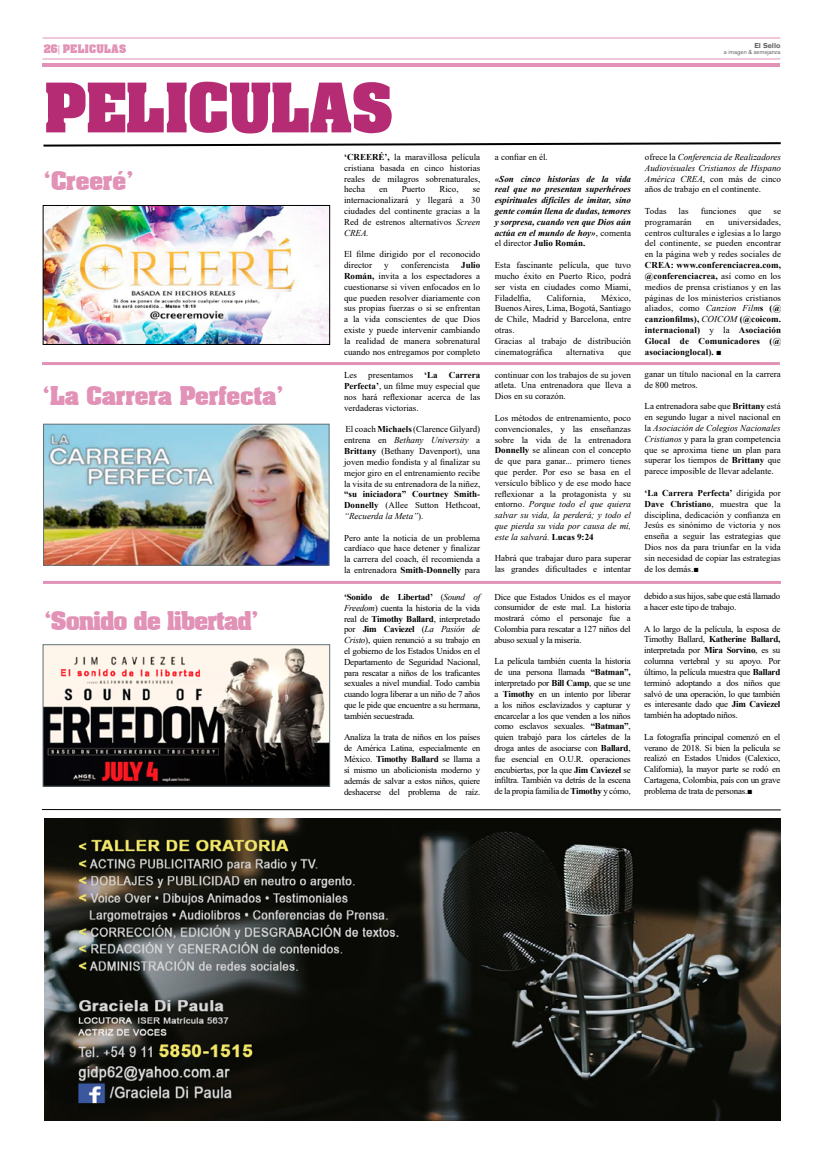
<style>
.page{position:relative;width:823px;height:1163px;background:#fff}
.page>*{position:absolute;margin:0;border:0;box-sizing:border-box;transform-origin:0 0}
.t1{font:700 58px "Aaron";color:#b62c74}
.t2{font:700 22px "Aaron";color:#e192b6}
.t3{font:700 22px "Aaron";letter-spacing:-.025em;color:#e192b6}
.t4{font:700 10px "Aaron";letter-spacing:.04em;color:#e192b6}
.t5{font:9px/10.8px "Times New Roman";color:#000;text-align:justify}
.t6{font:700 9px/10.8px "Times New Roman";letter-spacing:.01em;color:#000;text-align:justify}
.t7{font:italic 700 9px/10.8px "Times New Roman";color:#000;text-align:justify}
.t8{font:italic 9px/10.8px "Times New Roman";color:#000;text-align:justify}
.t9{font:9px/10.8px "Times New Roman";letter-spacing:-.025em;color:#000}
.t10{font:700 7px "Akzidenz Grotesk BQ";color:#636466}
.t11{font:6px "Akzidenz Grotesk BQ Reg OK";color:#636466}
.s1{font-family:"Akzidenz Grotesk BQ Reg OK";font-weight:400}
.s2{font-weight:700}
.s3{font-style:italic}
.s4{font-weight:400}
.s5{font-weight:400;font-style:italic}
.s6{font-weight:400;font-style:normal}
.s7{font-style:normal}
</style>
<div class="page">
<hr style="left:43px;top:59px;width:737px;height:1px;background:#e192b6">
<hr style="left:43px;top:63px;width:736px;height:4px;background:#e192b6">
<hr style="left:43px;top:38px;width:737px;height:1px;background:#e192b6">
<svg style="left:43px;top:142px;width:738px;height:5px"></svg>
<svg style="left:42px;top:809px;width:739px;height:1px"></svg>
<img style="left:45px;top:646px;width:283px;height:138px">
<div style="left:43px;top:644px;width:287px;height:142px;border:1px solid #5f7075"></div>
<img style="left:45px;top:207px;width:283px;height:135px">
<div style="left:43px;top:205px;width:287px;height:139px;border:1px solid #000"></div>
<hr style="left:42px;top:362px;width:737px;height:3px;background:#e192b6">
<img style="left:45px;top:425px;width:282px;height:138px">
<div style="left:43px;top:423px;width:286px;height:142px;border:1px solid #5f7075"></div>
<hr style="left:43px;top:581px;width:737px;height:3px;background:#e192b6">
<img style="left:44px;top:818px;width:736px;height:302px">
<p class="t4" style="left:44px;top:40px;width:84px">26<span class="s1">|</span> PELICULAS</p>
<p class="t10" style="left:754px;top:41px;width:27px">El Sello</p>
<p class="t11" style="left:723px;top:48px;width:58px">a imagen &amp; semejanza</p>
<h1 class="t1" style="left:44px;top:58px;width:350px">PELICULAS</h1>
<p class="t5" style="left:344px;top:151px;width:138px"><span class="s2">‘CREERÉ’,</span> la maravillosa película cristiana basada en cinco historias reales de milagros sobrenaturales, hecha</p>
<h2 class="t2" style="left:44px;top:162px;width:91px">‘Creeré’</h2>
<p class="t5" style="left:379px;top:184px;width:10px">en</p>
<p class="t5" style="left:401px;top:184px;width:25px">Puerto</p>
<p class="t5" style="left:439px;top:184px;width:21px">Rico,</p>
<p class="t5" style="left:344px;top:184px;width:138px;text-indent:129px">se internacionalizará y llegará a 30 ciudades del continente gracias a la Red de estrenos alternativos <span class="s3">Screen CREA.</span></p>
<p class="t5" style="left:344px;top:248px;width:138px">El filme dirigido por el reconocido director</p>
<p class="t5" style="left:384px;top:259px;width:6px">y</p>
<p class="t5" style="left:401px;top:259px;width:49px">conferencista</p>
<p class="t5" style="left:344px;top:259px;width:138px;text-indent:117px"><span class="s2">Julio Román,</span> invita a los espectadores a cuestionarse si viven enfocados en lo que pueden resolver diariamente con sus propias fuerzas o si se enfrentan a la vida conscientes de que Dios existe y puede intervenir cambiando la realidad de manera sobrenatural cuando nos entregamos por completo</p>
<h2 class="t2" style="left:43px;top:377px;width:242px">‘La Carrera Perfecta’</h2>
<h2 class="t3" style="left:44px;top:602px;width:216px">‘Sonido de libertad’</h2>
<p class="t5" style="left:344px;top:370px;width:138px">Les presentamos <span class="s2">‘La Carrera Perfecta’</span>, un filme muy especial que nos hará reflexionar acerca de las verdaderas victorias.</p>
<p class="t5" style="left:344px;top:424px;width:138px">El coach <span class="s2">Michaels</span> (Clarence Gilyard) entrena en <span class="s3">Bethany University</span> a <span class="s2">Brittany</span> (Bethany Davenport), una joven medio fondista y al finalizar su mejor giro en el entrenamiento recibe la visita de su entrenadora de la niñez,</p>
<p class="t6" style="left:344px;top:488px;width:138px">“su iniciadora” Courtney Smith-Donnelly <span class="s4">(Allee Sutton Hethcoat, </span><span class="s5">“Recuerda la Meta”</span><span class="s4">).</span></p>
<p class="t5" style="left:344px;top:532px;width:138px">Pero ante la noticia de un problema cardíaco que hace detener y finalizar la carrera del coach, él recomienda a la entrenadora <span class="s2">Smith-Donnelly</span> para</p>
<p class="t5" style="left:344px;top:591px;width:138px"><span class="s2">‘Sonido de Libertad’</span> (<span class="s3">Sound of Freedom</span>) cuenta la historia de la vida real de <span class="s2">Timothy Ballard</span>, interpretado por <span class="s2">Jim Caviezel</span> (<span class="s3">La Pasión de Cristo</span>), quien renunció a su trabajo en el gobierno de los Estados Unidos en el Departamento de Seguridad Nacional, para rescatar a niños de los traficantes sexuales a nivel mundial. Todo cambia cuando logra liberar a un niño de 7 años que le pide que encuentre a su hermana, también secuestrada.</p>
<p class="t5" style="left:344px;top:731px;width:138px">Analiza la trata de niños en los países de América Latina, especialmente en México. <span class="s2">Timothy Ballard</span> se llama a sí mismo un abolicionista moderno y además de salvar a estos niños, quiere deshacerse del problema de raíz.</p>
<p class="t5" style="left:494px;top:151px;width:54px">a confiar en él.</p>
<p class="t7" style="left:494px;top:173px;width:138px">«Son cinco historias de la vida real que no presentan superhéroes espirituales difíciles de imitar, sino gente común llena de dudas, temores y sorpresa, cuando ven que Dios aún actúa en el mundo de hoy»<span class="s6">, comenta el director</span> <span class="s7">Julio Román.</span></p>
<p class="t5" style="left:494px;top:259px;width:138px">Esta fascinante película, que tuvo mucho éxito en Puerto Rico, podrá ser vista en ciudades como Miami, Filadelfia,</p>
<p class="t5" style="left:494px;top:292px;width:138px;text-align:left;text-indent:106px">México,<br>Buenos Aires, Lima, Bogotá, Santiago de Chile, Madrid y Barcelona, entre otras.<br>Gracias al trabajo de distribución cinematográfica</p>
<p class="t5" style="left:546px;top:292px;width:40px">California,</p>
<p class="t5" style="left:566px;top:346px;width:39px">alternativa</p>
<p class="t5" style="left:617px;top:346px;width:14px">que</p>
<p class="t5" style="left:494px;top:369px;width:138px">continuar con los trabajos de su joven atleta. Una entrenadora que lleva a Dios en su corazón.</p>
<p class="t5" style="left:494px;top:412px;width:138px">Los métodos de entrenamiento, poco convencionales, y las enseñanzas sobre la vida de la entrenadora <span class="s2">Donnelly</span> se alinean con el concepto de que para ganar... primero tienes que perder. Por eso se basa en el versículo bíblico y de ese modo hace reflexionar a la protagonista y su entorno. <span class="s3">Porque todo el que quiera salvar su vida, la perderá; y todo el que pierda su vida por causa de mí, este la salvará.</span> <span class="s2">Lucas 9:24</span></p>
<p class="t5" style="left:494px;top:552px;width:138px">Habrá que trabajar duro para superar las grandes dificultades e intentar</p>
<p class="t5" style="left:494px;top:591px;width:138px">Dice que Estados Unidos es el mayor consumidor de este mal. La historia mostrará cómo el personaje fue a Colombia para rescatar a 127 niños del abuso sexual y la miseria.</p>
<p class="t5" style="left:494px;top:655px;width:138px">La película también cuenta la historia de una persona llamada <span class="s2">“Batman”, </span>interpretado por <span class="s2">Bill Camp</span>, que se une a <span class="s2">Timothy</span> en un intento por liberar a los niños esclavizados y capturar y encarcelar a los que venden a los niños como esclavos sexuales. <span class="s2">“Batman”</span>, quien trabajó para los cárteles de la droga antes de asociarse con <span class="s2">Ballard</span>, fue esencial en O.U.R. operaciones encubiertas, por la que <span class="s2">Jim Caviezel</span> se infiltra. También va detrás de la escena de la propia familia de <span class="s2">Timothy</span> y cómo,</p>
<p class="t8" style="left:644px;top:151px;width:138px"><span class="s7">ofrece la</span> Conferencia de Realizadores Audiovisuales Cristianos de Hispano América CREA<span class="s7">, con más de cinco años de trabajo en el continente.</span></p>
<p class="t5" style="left:644px;top:205px;width:23px">Todas</p>
<p class="t5" style="left:678px;top:205px;width:12px">las</p>
<p class="t5" style="left:700px;top:205px;width:37px">funciones</p>
<p class="t5" style="left:748px;top:205px;width:15px">que</p>
<p class="t5" style="left:773px;top:205px;width:9px">se</p>
<p class="t5" style="left:644px;top:216px;width:48px">programarán</p>
<p class="t5" style="left:705px;top:216px;width:10px">en</p>
<p class="t5" style="left:644px;top:216px;width:138px;text-indent:83px">universidades, centros culturales e iglesias a lo largo del continente, se pueden encontrar en la página web y redes sociales de</p>
<p class="t6" style="left:644px;top:259px;width:138px">CREA: www.conferenciacrea.com, @conferenciacrea, <span class="s4">así como en los medios de prensa cristianos y en las páginas de los ministerios cristianos aliados, como</span> <span class="s5">Canzion Film</span>s (@ canzionfilms), <span class="s5">COICOM</span> (@coicom. internacional) <span class="s4">y la</span> Asociación Glocal de Comunicadores (@ asociacionglocal). <span class="s4">■</span></p>
<p class="t5" style="left:644px;top:368px;width:138px">ganar un título nacional en la carrera de 800 metros.</p>
<p class="t5" style="left:644px;top:400px;width:138px">La entrenadora sabe que <span class="s2">Brittany</span> está en segundo lugar a nivel nacional en la <span class="s3">Asociación de Colegios Nacionales Cristianos</span> y para la gran competencia que se aproxima tiene un plan para superar los tiempos de <span class="s2">Brittany</span> que parece imposible de llevar adelante.</p>
<p class="t5" style="left:644px;top:487px;width:138px"><span class="s2">‘La Carrera Perfecta’</span> dirigida por <span class="s2">Dave Christiano</span>, muestra que la disciplina, dedicación y confianza en Jesús es sinónimo de victoria y nos enseña a seguir las estrategias que Dios nos da para triunfar en la vida sin necesidad de copiar las estrategias de los demás.■</p>
<p class="t9" style="left:643px;top:590px;width:138px">debido a sus hijos, sabe que está llamado a hacer este tipo de trabajo.</p>
<p class="t5" style="left:643px;top:623px;width:138px">A lo largo de la película, la esposa de Timothy Ballard, <span class="s2">Katherine Ballard, </span>interpretada por <span class="s2">Mira Sorvino</span>, es su columna vertebral y su apoyo. Por último, la película muestra que <span class="s2">Ballard </span>terminó adoptando a dos niños que salvó de una operación, lo que también es interesante dado que <span class="s2">Jim Caviezel </span>también ha adoptado niños.</p>
<p class="t5" style="left:643px;top:731px;width:138px">La fotografía principal comenzó en el verano de 2018. Si bien la película se realizó en Estados Unidos (Calexico, California), la mayor parte se rodó en Cartagena, Colombia, país con un grave problema de trata de personas.■</p>
</div>
